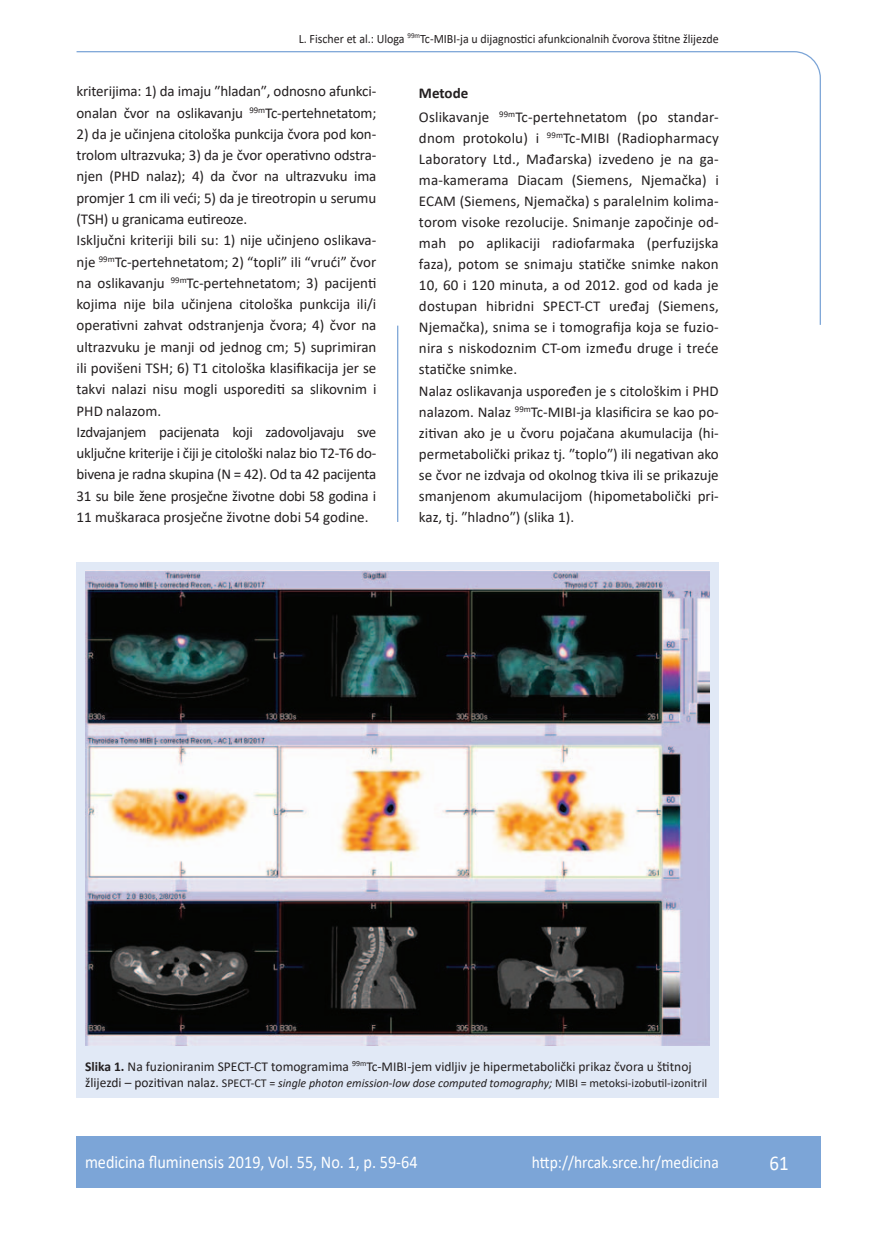
<style>
.page{position:relative;width:872px;height:1234px;background:#fff}
.page>*{position:absolute;margin:0;border:0;box-sizing:border-box;transform-origin:0 0}
.t1{font:21px "Calibri";color:#fff;scale:.9 1}
.t2{font:18px "Calibri";color:#fff;scale:.9 1}
.t3{font:17.25px "Calibri";color:#fff;scale:.9 1}
.osnovni_tekst{font:15px/21px "Calibri";letter-spacing:-.005em;color:#231f20;text-align:justify}
.podnaslov{font:700 15px "Calibri";color:#231f20}
.potpis_slika{font:13.5px "Calibri";color:#231f20}
.glava{font:12.75px "Calibri";color:#231f20;scale:.94 1}
.potpis_slika-2{font:italic 12px "Calibri";color:#231f20}
.s1{font-weight:700}
.s2{font-style:normal;font-size:13.5px}
.s3{font-style:normal}
</style>
<div class="page">
<svg style="left:76px;top:51px;width:745px;height:275px"></svg>
<hr style="left:397px;top:325px;width:1px;height:197px;background:#7ca5d7">
<div style="left:77px;top:1135px;width:744px;height:51px;background:#7ca5d7"></div>
<div style="left:77px;top:562px;width:642px;height:535px;background:#e1e9f6"></div>
<img style="left:85px;top:570px;width:624px;height:475px">
<p class="glava" style="left:299px;top:29px;width:448px">L. Fischer et al.: Uloga <sup>99m</sup>Tc-MIBI-ja u dijagnostici afunkcionalnih čvorova štitne žlijezde</p>
<p class="osnovni_tekst" style="left:77px;top:80px;width:301px">kriterijima: 1) da imaju ″hladan″, odnosno afunkci&shy;onalan čvor na oslikavanju <sup>99m</sup>Tc-pertehnetatom;</p>
<p class="osnovni_tekst" style="left:77px;top:123px;width:301px">2) da je učinjena citološka punkcija čvora pod kon&shy;trolom ultrazvuka; 3) da je čvor operativno odstra&shy;njen (PHD nalaz); 4) da čvor na ultrazvuku ima promjer 1 cm ili veći; 5) da je tireotropin u serumu (TSH) u granicama eutireoze.</p>
<p class="osnovni_tekst" style="left:77px;top:229px;width:301px">Isključni kriteriji bili su: 1) nije učinjeno oslikava&shy;nje <sup>99m</sup>Tc-pertehnetatom; 2) “topli” ili “vrući” čvor na oslikavanju <sup>99m</sup>Tc-pertehnetatom; 3) pacijenti kojima nije bila učinjena citološka punkcija ili/i operativni zahvat odstranjenja čvora; 4) čvor na ultrazvuku je manji od jednog cm; 5) suprimiran ili povišeni TSH; 6) T1 citološka klasifikacija jer se takvi nalazi nisu mogli usporediti sa slikovnim i PHD nalazom.</p>
<p class="osnovni_tekst" style="left:77px;top:421px;width:301px">Izdvajanjem pacijenata koji zadovoljavaju sve uključne kriterije i čiji je citološki nalaz bio T2-T6 do&shy;bivena je radna skupina (N = 42). Od ta 42 pacijenta 31 su bile žene prosječne životne dobi 58 godina i 11 muškaraca prosječne životne dobi 54 godine.</p>
<p class="podnaslov" style="left:419px;top:82px;width:51px">Metode</p>
<p class="osnovni_tekst" style="left:419px;top:106px;width:301px">Oslikavanje <sup>99m</sup>Tc-pertehnetatom (po standar&shy;dnom protokolu) i <sup>99m</sup>Tc-MIBI (Radiopharmacy Laboratory Ltd., Mađarska) izvedeno je na ga&shy;ma-kamerama Diacam (Siemens, Njemačka) i ECAM (Siemens, Njemačka) s paralelnim kolima&shy;torom visoke rezolucije. Snimanje započinje od&shy;mah po aplikaciji radiofarmaka (perfuzijska faza), potom se snimaju statičke snimke nakon 10, 60 i 120 minuta, a od 2012. god od kada je dostupan hibridni SPECT-CT uređaj (Siemens, Njemačka), snima se i tomografija koja se fuzio&shy;nira s niskodoznim CT-om između druge i treće statičke snimke.</p>
<p class="osnovni_tekst" style="left:419px;top:379px;width:301px">Nalaz oslikavanja uspoređen je s citološkim i PHD nalazom. Nalaz <sup>99m</sup>Tc-MIBI-ja klasificira se kao po&shy;zitivan ako je u čvoru pojačana akumulacija (hi&shy;permetabolički prikaz tj. ″toplo″) ili negativan ako se čvor ne izdvaja od okolnog tkiva ili se prikazuje smanjenom akumulacijom (hipometabolički pri&shy;kaz, tj. ″hladno″) (slika 1).</p>
<p class="potpis_slika" style="left:85px;top:1056px;width:608px"><span class="s1">Slika 1.</span> Na fuzioniranim SPECT-CT tomogramima <sup>99m</sup>Tc-MIBI-jem vidljiv je hipermetabolički prikaz čvora u štitnoj</p>
<p class="potpis_slika-2" style="left:85px;top:1074px;width:623px"><span class="s2">žlijezdi – pozitivan nalaz.</span> <span class="s3">SPECT-CT =</span> single photon emission<span class="s3">-</span>low dose computed tomography; <span class="s3">MIBI = metoksi-izobutil-izonitril</span></p>
<p class="t2" style="left:85px;top:1149px;width:371px">medicina fluminensis 2019, Vol. 55, No. 1, p. 59-64</p>
<p class="t3" style="left:532px;top:1150px;width:209px">http://hrcak.srce.hr/medicina</p>
<p class="t1" style="left:769px;top:1147px;width:23px">61</p>
</div>
